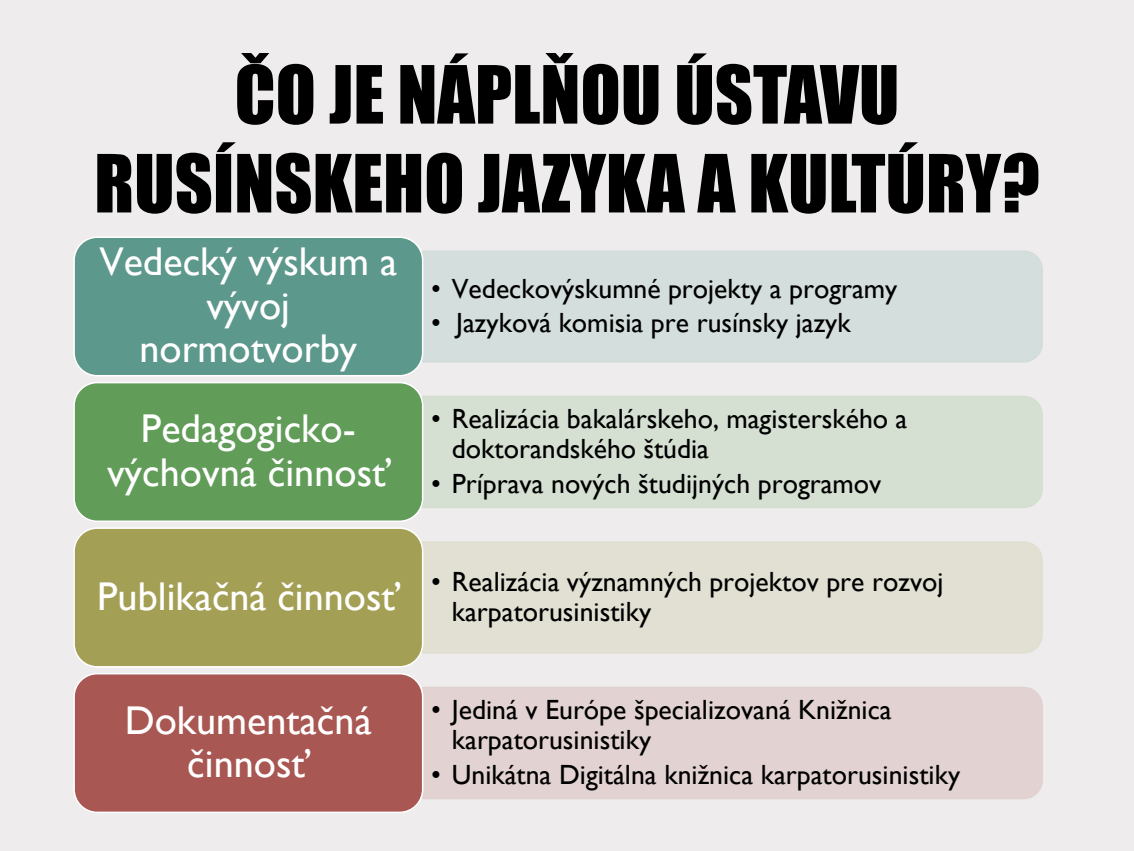
<style>
.page{position:relative;width:1134px;height:851px;background:#fff}
.page>*{position:absolute;margin:0;border:0;box-sizing:border-box;transform-origin:0 0}
.t1{font:74px/88.8px "Impact";color:#000;text-align:center}
.t2{font:40.2px/43.2px "Gill Sans";color:#fff;text-align:center}
.t3{font:27.8px/30px "Gill Sans";color:#000}
</style>
<div class="page">
<div style="left:0;top:0;width:1134px;height:850px;background:#eeecec"></div>
<div style="left:421px;top:250px;width:622px;height:113px;background:#d4dedc"></div>
<div style="left:74px;top:237px;width:349px;height:138px;background:#5d988c;border-radius:23px"></div>
<div style="left:73px;top:236px;width:350px;height:140px;border:2px solid #fff;border-radius:23px"></div>
<div style="left:422px;top:396px;width:621px;height:112px;background:#d5e0d3"></div>
<div style="left:74px;top:382px;width:349px;height:139px;background:#619d59;border-radius:23px"></div>
<div style="left:73px;top:382px;width:350px;height:140px;border:2px solid #fff;border-radius:23px"></div>
<div style="left:421px;top:541px;width:622px;height:113px;background:#e1e0d3"></div>
<div style="left:74px;top:528px;width:349px;height:138px;background:#a3a056;border-radius:23px"></div>
<div style="left:73px;top:527px;width:350px;height:140px;border:2px solid #fff;border-radius:23px"></div>
<div style="left:422px;top:687px;width:621px;height:112px;background:#e2d3d2"></div>
<div style="left:74px;top:673px;width:349px;height:139px;background:#a85752;border-radius:23px"></div>
<div style="left:73px;top:672px;width:350px;height:141px;border:2px solid #fff;border-radius:23px"></div>
<h1 class="t1" style="left:94px;top:48px;width:947px">ČO JE NÁPLŇOU ÚSTAVU<br>RUSÍNSKEHO JAZYKA A KULTÚRY?</h1>
<h2 class="t2" style="left:99px;top:241px;width:299px">Vedecký výskum a vývoj normotvorby</h2>
<h2 class="t2" style="left:107px;top:408px;width:284px">Pedagogicko&shy;výchovná činnosť</h2>
<h2 class="t2" style="left:97px;top:575px;width:304px">Publikačná činnosť</h2>
<h2 class="t2" style="left:125px;top:699px;width:249px">Dokumentačná činnosť</h2>
<p class="t3" style="left:431px;top:274px;width:468px">• Vedeckovýskumné projekty a programy</p>
<p class="t3" style="left:431px;top:308px;width:421px">• Jazyková komisia pre rusínsky jazyk</p>
<p class="t3" style="left:452px;top:404px;width:457px;text-indent:-21px">• Realizácia bakalárskeho, magisterského a doktorandského štúdia</p>
<p class="t3" style="left:431px;top:468px;width:452px">• Príprava nových študijných programov</p>
<p class="t3" style="left:452px;top:567px;width:493px;text-indent:-21px">• Realizácia významných projektov pre rozvoj karpatorusinistiky</p>
<p class="t3" style="left:452px;top:695px;width:441px;text-indent:-21px">• Jediná v Európe špecializovaná Knižnica karpatorusinistiky</p>
<p class="t3" style="left:431px;top:759px;width:531px">• Unikátna Digitálna knižnica karpatorusinistiky</p>
</div>
